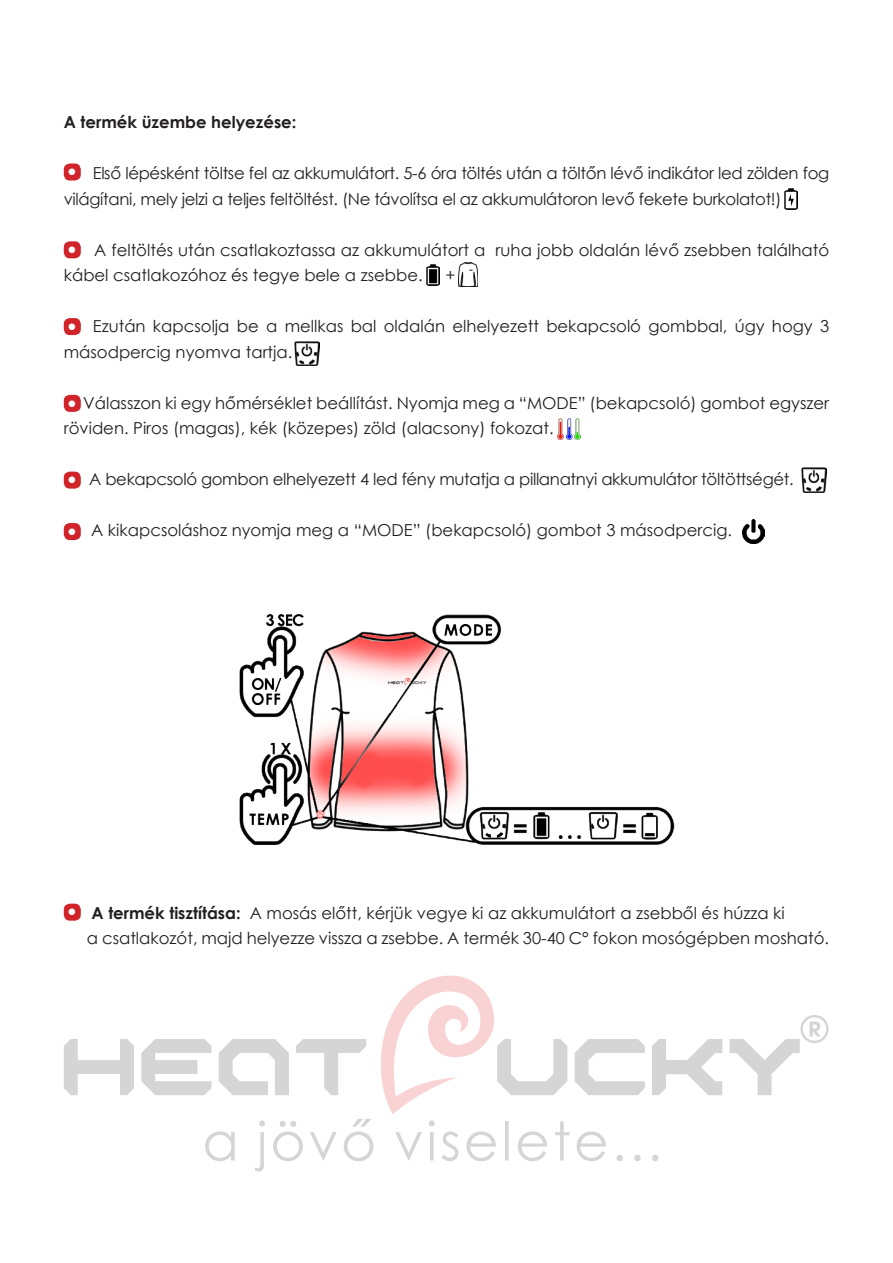
<style>
.page{position:relative;width:893px;height:1263px;background:#fff}
.page>*{position:absolute;margin:0;border:0;box-sizing:border-box;transform-origin:0 0}
.t1{font:16.5px/25.5px "Century Gothic";color:#231f20}
.t2{font:16.5px/25.5px "Century Gothic";letter-spacing:-.02em;color:#231f20}
.t3{font:700 16.5px "Century Gothic";color:#231f20}
.t4{font:700 15px "Century Gothic";color:#fff}
.s1{font-weight:700;font-size:15px;color:#fff}
.s2{font-weight:700}
</style>
<div class="page">
<div style="left:64px;top:163px;width:17px;height:17px;background:#d1232a;border-radius:6px"></div>
<div style="left:64px;top:241px;width:17px;height:17px;background:#d1232a;border-radius:6px"></div>
<div style="left:64px;top:318px;width:17px;height:17px;background:#d1232a;border-radius:6px"></div>
<div style="left:64px;top:395px;width:17px;height:17px;background:#d1232a;border-radius:6px"></div>
<div style="left:64px;top:472px;width:17px;height:17px;background:#d1232a;border-radius:6px"></div>
<div style="left:64px;top:523px;width:17px;height:17px;background:#d1232a;border-radius:6px"></div>
<img style="left:458px;top:263px;width:20px;height:24px">
<img style="left:295px;top:341px;width:25px;height:25px">
<img style="left:801px;top:468px;width:25px;height:24px">
<img style="left:743px;top:519px;width:21px;height:25px">
<svg style="left:64px;top:975px;width:765px;height:196px"></svg>
<img style="left:784px;top:188px;width:13px;height:21px">
<img style="left:426px;top:264px;width:13px;height:21px">
<img style="left:557px;top:418px;width:23px;height:21px">
<img style="left:239px;top:614px;width:436px;height:231px">
<div style="left:64px;top:904px;width:17px;height:17px;background:#d1232a;border-radius:6px"></div>
<p class="t3" style="left:64px;top:110px;width:234px">A termék üzembe helyezése:</p>
<p class="t2" style="left:64px;top:160px;width:767px;text-indent:29px">Első lépésként töltse fel az akkumulátort. 5-6 óra töltés után a töltőn lévő indikátor led zölden fog világítani, mely jelzi a teljes feltöltést. (Ne távolítsa el az akkumulátoron levő fekete burkolatot!)</p>
<p class="t1" style="left:64px;top:237px;width:767px;text-indent:30px">A feltöltés után csatlakoztassa az akkumulátort a ruha jobb oldalán lévő zsebben található kábel csatlakozóhoz és tegye bele a zsebbe.</p>
<p class="t4" style="left:67px;top:159px;width:11px">●</p>
<p class="t4" style="left:67px;top:237px;width:11px">●</p>
<p class="t1" style="left:446px;top:262px;width:11px">+</p>
<p class="t1" style="left:64px;top:313px;width:767px;text-indent:29px">Ezután kapcsolja be a mellkas bal oldalán elhelyezett bekapcsoló gombbal, úgy hogy 3 másodpercig nyomva tartja.</p>
<p class="t1" style="left:64px;top:390px;width:767px"><span class="s1">●</span> Válasszon ki egy hőmérséklet beállítást. Nyomja meg a “MODE” (bekapcsoló) gombot egyszer röviden. Piros (magas), kék (közepes) zöld (alacsony) fokozat.</p>
<p class="t2" style="left:89px;top:466px;width:706px">A bekapcsoló gombon elhelyezett 4 led fény mutatja a pillanatnyi akkumulátor töltöttségét.</p>
<p class="t1" style="left:91px;top:517px;width:642px">A kikapcsoláshoz nyomja meg a “MODE” (bekapcsoló) gombot 3 másodpercig.</p>
<p class="t4" style="left:67px;top:314px;width:11px">●</p>
<p class="t4" style="left:67px;top:467px;width:11px">●</p>
<p class="t4" style="left:67px;top:519px;width:11px">●</p>
<p class="t4" style="left:67px;top:899px;width:11px">●</p>
<p class="t1" style="left:91px;top:900px;width:695px"><span class="s2">A termék tisztítása:</span> A mosás előtt, kérjük vegye ki az akkumulátort a zsebből és húzza ki</p>
<p class="t1" style="left:87px;top:925px;width:744px">a csatlakozót, majd helyezze vissza a zsebbe. A termék 30-40 C° fokon mosógépben mosható.</p>
</div>
